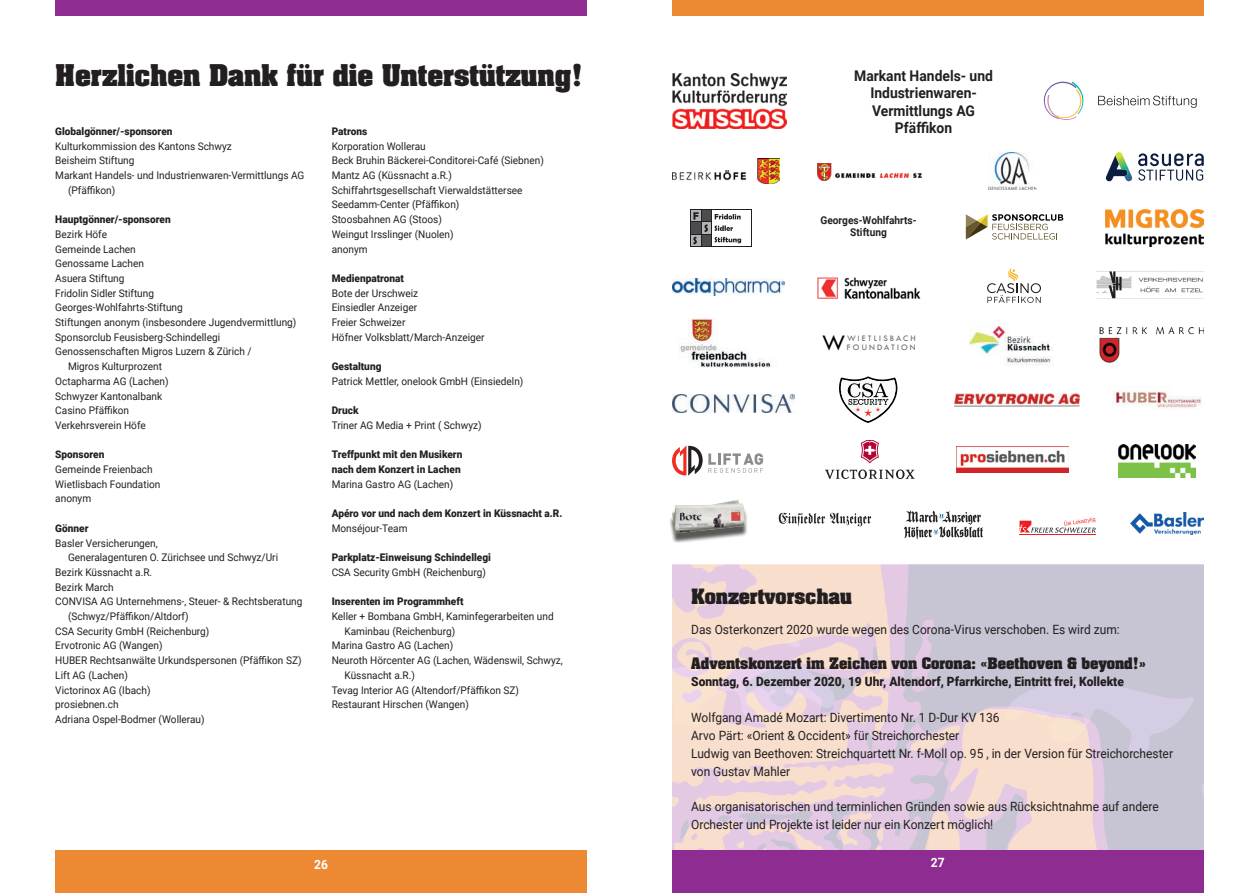
<style>
.page{position:relative;width:1259px;height:893px;background:#fff}
.page>*{position:absolute;margin:0;border:0;box-sizing:border-box;transform-origin:0 0}
.t1{font:700 25.5px "Aachen";color:#231f20}
.t2{font:23.25px "Tw Cen";color:#000001}
.t3{font:700 18px "Aachen";color:#231f20}
.t4{font:700 14.7px/17.2px "Roboto";color:#231f20;text-align:center;scale:.94 1}
.t5{font:700 13.5px "Aachen";color:#231f20}
.t6{font:12.75px/17.9px "Roboto";color:#231f20;scale:.94 1}
.t7{font:900 12.75px "Roboto";color:#231f20;scale:.94 1}
.t8{font:700 12.75px "Roboto";color:#fff;scale:.94 1}
.t9{font:700 10.8px/12.6px "Roboto";color:#231f20;text-align:center;scale:.94 1}
.t10{font:10.5px/14.7px "Roboto";color:#231f20;scale:.96 1}
.t11{font:900 10.5px/14.7px "Roboto";color:#231f20;scale:.96 1}
.t12{font:8.7px/9.3px "Tw Cen";letter-spacing:.245em;color:#626767}
</style>
<div class="page">
<div style="left:1173px;top:565px;width:30px;height:285px;background:#c7c4d3"></div>
<svg style="left:884px;top:565px;width:289px;height:285px;background:#c9c5d5"></svg>
<svg style="left:911px;top:619px;width:27px;height:73px;background:#d3c6da"></svg>
<svg style="left:672px;top:565px;width:221px;height:245px;background:#efd7d4"></svg>
<svg style="left:891px;top:709px;width:211px;height:141px;background:#ead3d4"></svg>
<svg style="left:672px;top:786px;width:212px;height:64px;background:#e6ceda"></svg>
<svg style="left:792px;top:642px;width:67px;height:29px;background:#efd5d6"></svg>
<svg style="left:675px;top:641px;width:34px;height:32px"></svg>
<div style="left:669px;top:503px;width:79px;height:40px;background:#231f20;opacity:.75"></div>
<img style="left:672px;top:500px;width:72px;height:33px">
<svg style="left:904px;top:510px;width:79px;height:29px"></svg>
<svg style="left:779px;top:513px;width:92px;height:14px"></svg>
<img style="left:1118px;top:444px;width:77px;height:34px">
<svg style="left:1019px;top:517px;width:77px;height:18px"></svg>
<img style="left:1096px;top:271px;width:107px;height:28px">
<img style="left:672px;top:73px;width:115px;height:56px">
<img style="left:672px;top:158px;width:108px;height:26px">
<svg style="left:825px;top:469px;width:89px;height:10px"></svg>
<svg style="left:861px;top:440px;width:17px;height:23px"></svg>
<svg style="left:839px;top:376px;width:58px;height:46px"></svg>
<img style="left:679px;top:319px;width:93px;height:49px">
<img style="left:1112px;top:386px;width:89px;height:22px">
<svg style="left:987px;top:268px;width:54px;height:35px"></svg>
<img style="left:817px;top:277px;width:104px;height:22px">
<svg style="left:1098px;top:96px;width:98px;height:12px"></svg>
<svg style="left:1043px;top:81px;width:40px;height:39px"></svg>
<img style="left:817px;top:164px;width:105px;height:17px">
<img style="left:989px;top:152px;width:47px;height:37px">
<svg style="left:1106px;top:152px;width:26px;height:29px"></svg>
<svg style="left:1138px;top:153px;width:65px;height:28px"></svg>
<img style="left:1106px;top:209px;width:97px;height:37px">
<img style="left:672px;top:279px;width:112px;height:17px">
<hr style="left:712px;top:209px;width:39px;height:1px;background:#231f20">
<svg style="left:690px;top:209px;width:51px;height:38px"></svg>
<hr style="left:712px;top:246px;width:39px;height:1px;background:#231f20">
<svg style="left:751px;top:209px;width:1px;height:38px"></svg>
<svg style="left:966px;top:214px;width:97px;height:26px"></svg>
<img style="left:969px;top:326px;width:83px;height:40px">
<img style="left:1099px;top:328px;width:104px;height:35px">
<img style="left:672px;top:394px;width:122px;height:19px">
<img style="left:954px;top:393px;width:125px;height:14px">
<svg style="left:708px;top:453px;width:55px;height:20px"></svg>
<svg style="left:672px;top:445px;width:30px;height:31px"></svg>
<img style="left:956px;top:446px;width:112px;height:27px">
<img style="left:1131px;top:513px;width:72px;height:21px">
<div style="left:672px;top:850px;width:531px;height:43px;background:#8f2c91"></div>
<div style="left:55px;top:850px;width:532px;height:43px;background:#ed8833"></div>
<div style="left:55px;top:0;width:532px;height:16px;background:#8f2c91"></div>
<div style="left:672px;top:0;width:531px;height:16px;background:#ed8833"></div>
<h1 class="t1" style="left:55px;top:56px;width:528px">Herzlichen Dank für die Unterstützung!</h1>
<p class="t11" style="left:55px;top:123px;width:124px">Globalgönner/-sponsoren</p>
<p class="t10" style="left:55px;top:138px;width:185px">Kulturkommission des Kantons Schwyz</p>
<p class="t10" style="left:55px;top:153px;width:84px">Beisheim Stiftung</p>
<p class="t10" style="left:55px;top:168px;width:261px">Markant Handels- und Industrienwaren-Vermittlungs AG</p>
<p class="t10" style="left:68px;top:182px;width:51px">(Pfäffikon)</p>
<p class="t11" style="left:55px;top:212px;width:122px">Hauptgönner/-sponsoren</p>
<p class="t10" style="left:55px;top:226px;width:55px">Bezirk Höfe</p>
<p class="t10" style="left:55px;top:241px;width:85px">Gemeinde Lachen</p>
<p class="t10" style="left:55px;top:256px;width:94px">Genossame Lachen</p>
<p class="t10" style="left:55px;top:270px;width:74px">Asuera Stiftung</p>
<p class="t10" style="left:55px;top:285px;width:104px">Fridolin Sidler Stiftung</p>
<p class="t10" style="left:55px;top:300px;width:134px">Georges-Wohlfahrts-Stiftung</p>
<p class="t10" style="left:55px;top:315px;width:253px">Stiftungen anonym (insbesondere Jugendvermittlung)</p>
<p class="t10" style="left:55px;top:329px;width:173px">Sponsorclub Feusisberg-Schindellegi</p>
<p class="t10" style="left:55px;top:344px;width:206px">Genossenschaften Migros Luzern &amp; Zürich /</p>
<p class="t10" style="left:68px;top:359px;width:99px">Migros Kulturprozent</p>
<p class="t10" style="left:55px;top:373px;width:120px">Octapharma AG (Lachen)</p>
<p class="t10" style="left:55px;top:388px;width:113px">Schwyzer Kantonalbank</p>
<p class="t10" style="left:55px;top:403px;width:78px">Casino Pfäffikon</p>
<p class="t10" style="left:55px;top:417px;width:96px">Verkehrsverein Höfe</p>
<p class="t11" style="left:55px;top:447px;width:53px">Sponsoren</p>
<p class="t10" style="left:55px;top:462px;width:111px">Gemeinde Freienbach<br>Wietlisbach Foundation anonym</p>
<p class="t11" style="left:55px;top:520px;width:36px">Gönner</p>
<p class="t10" style="left:55px;top:535px;width:108px">Basler Versicherungen,</p>
<p class="t10" style="left:68px;top:550px;width:220px">Generalagenturen O. Zürichsee und Schwyz/Uri</p>
<p class="t10" style="left:55px;top:564px;width:102px">Bezirk Küssnacht a.R.</p>
<p class="t10" style="left:55px;top:579px;width:62px">Bezirk March</p>
<p class="t10" style="left:55px;top:594px;width:259px">CONVISA AG Unternehmens-, Steuer- &amp; Rechtsberatung</p>
<p class="t10" style="left:68px;top:609px;width:127px">(Schwyz/Pfäffikon/Altdorf)</p>
<p class="t10" style="left:55px;top:623px;width:162px">CSA Security GmbH (Reichenburg)</p>
<p class="t10" style="left:55px;top:638px;width:113px">Ervotronic AG (Wangen)</p>
<p class="t10" style="left:55px;top:653px;width:258px">HUBER Rechtsanwälte Urkundspersonen (Pfäffikon SZ)</p>
<p class="t10" style="left:55px;top:667px;width:77px">Lift AG (Lachen)</p>
<p class="t10" style="left:55px;top:682px;width:101px">Victorinox AG (Ibach)</p>
<p class="t10" style="left:55px;top:697px;width:67px">prosiebnen.ch</p>
<p class="t10" style="left:55px;top:711px;width:157px">Adriana Ospel-Bodmer (Wollerau)</p>
<p class="t11" style="left:332px;top:123px;width:38px">Patrons</p>
<p class="t10" style="left:332px;top:138px;width:222px">Korporation Wollerau<br>Beck Bruhin Bäckerei-Conditorei-Café (Siebnen)<br>Mantz AG (Küssnacht a.R.)<br>Schiffahrtsgesellschaft Vierwaldstättersee<br>Seedamm-Center (Pfäffikon)<br>Stoosbahnen AG (Stoos)<br>Weingut Irsslinger (Nuolen)<br>anonym</p>
<p class="t11" style="left:332px;top:270px;width:77px">Medienpatronat</p>
<p class="t10" style="left:332px;top:285px;width:161px">Bote der Urschweiz<br>Einsiedler Anzeiger<br>Freier Schweizer<br>Höfner Volksblatt/March-Anzeiger</p>
<p class="t11" style="left:332px;top:359px;width:53px">Gestaltung</p>
<p class="t10" style="left:332px;top:373px;width:201px">Patrick Mettler, onelook GmbH (Einsiedeln)</p>
<p class="t11" style="left:332px;top:403px;width:29px">Druck</p>
<p class="t10" style="left:332px;top:417px;width:158px">Triner AG Media + Print ( Schwyz)</p>
<p class="t11" style="left:332px;top:447px;width:138px">Treffpunkt mit den Musikern nach dem Konzert in Lachen</p>
<p class="t10" style="left:332px;top:476px;width:128px">Marina Gastro AG (Lachen)</p>
<p class="t11" style="left:332px;top:506px;width:242px">Apéro vor und nach dem Konzert in Küssnacht a.R.</p>
<p class="t10" style="left:332px;top:520px;width:80px">Monséjour-Team</p>
<p class="t11" style="left:332px;top:550px;width:167px">Parkplatz-Einweisung Schindellegi</p>
<p class="t10" style="left:332px;top:564px;width:162px">CSA Security GmbH (Reichenburg)</p>
<p class="t11" style="left:332px;top:594px;width:139px">Inserenten im Programmheft</p>
<p class="t10" style="left:332px;top:609px;width:233px">Keller + Bombana GmbH, Kaminfegerarbeiten und</p>
<p class="t10" style="left:344px;top:623px;width:117px">Kaminbau (Reichenburg)</p>
<p class="t10" style="left:332px;top:638px;width:128px">Marina Gastro AG (Lachen)</p>
<p class="t10" style="left:332px;top:653px;width:242px">Neuroth Hörcenter AG (Lachen, Wädenswil, Schwyz,</p>
<p class="t10" style="left:344px;top:667px;width:75px">Küssnacht a.R.)</p>
<p class="t10" style="left:332px;top:682px;width:197px">Tevag Interior AG (Altendorf/Pfäffikon SZ)</p>
<p class="t10" style="left:332px;top:697px;width:144px">Restaurant Hirschen (Wangen)</p>
<h3 class="t4" style="left:854px;top:67px;width:149px">Markant Handels- und<br>Industrienwaren-<br>Vermittlungs AG<br>Pfäffikon</h3>
<p class="t9" style="left:820px;top:213px;width:104px">Georges-Wohlfahrts-<br>Stiftung</p>
<h2 class="t2" style="left:822px;top:328px;width:25px">W</h2>
<p class="t12" style="left:847px;top:333px;width:70px">WIETLISBACH<br>FOUNDATION</p>
<h3 class="t3" style="left:691px;top:583px;width:162px">Konzertvorschau</h3>
<p class="t6" style="left:691px;top:621px;width:457px">Das Osterkonzert 2020 wurde wegen des Corona-Virus verschoben. Es wird zum:</p>
<p class="t5" style="left:691px;top:653px;width:456px">Adventskonzert im Zeichen von Corona: «Beethoven &amp; beyond!»</p>
<p class="t7" style="left:691px;top:673px;width:462px">Sonntag, 6. Dezember 2020, 19 Uhr, Altendorf, Pfarrkirche, Eintritt frei, Kollekte</p>
<p class="t6" style="left:691px;top:708px;width:514px">Wolfgang Amadé Mozart: Divertimento Nr. 1 D-Dur KV 136<br>Arvo Pärt: «Orient &amp; Occident» für Streichorchester<br>Ludwig van Beethoven: Streichquartett Nr. f-Moll op. 95 , in der Version für Streichorchester von Gustav Mahler</p>
<p class="t6" style="left:691px;top:797px;width:499px">Aus organisatorischen und terminlichen Gründen sowie aus Rücksichtnahme auf andere<br>Orchester und Projekte ist leider nur ein Konzert möglich!</p>
<p class="t8" style="left:314px;top:855px;width:16px">26</p>
<p class="t8" style="left:931px;top:854px;width:16px">27</p>
</div>
